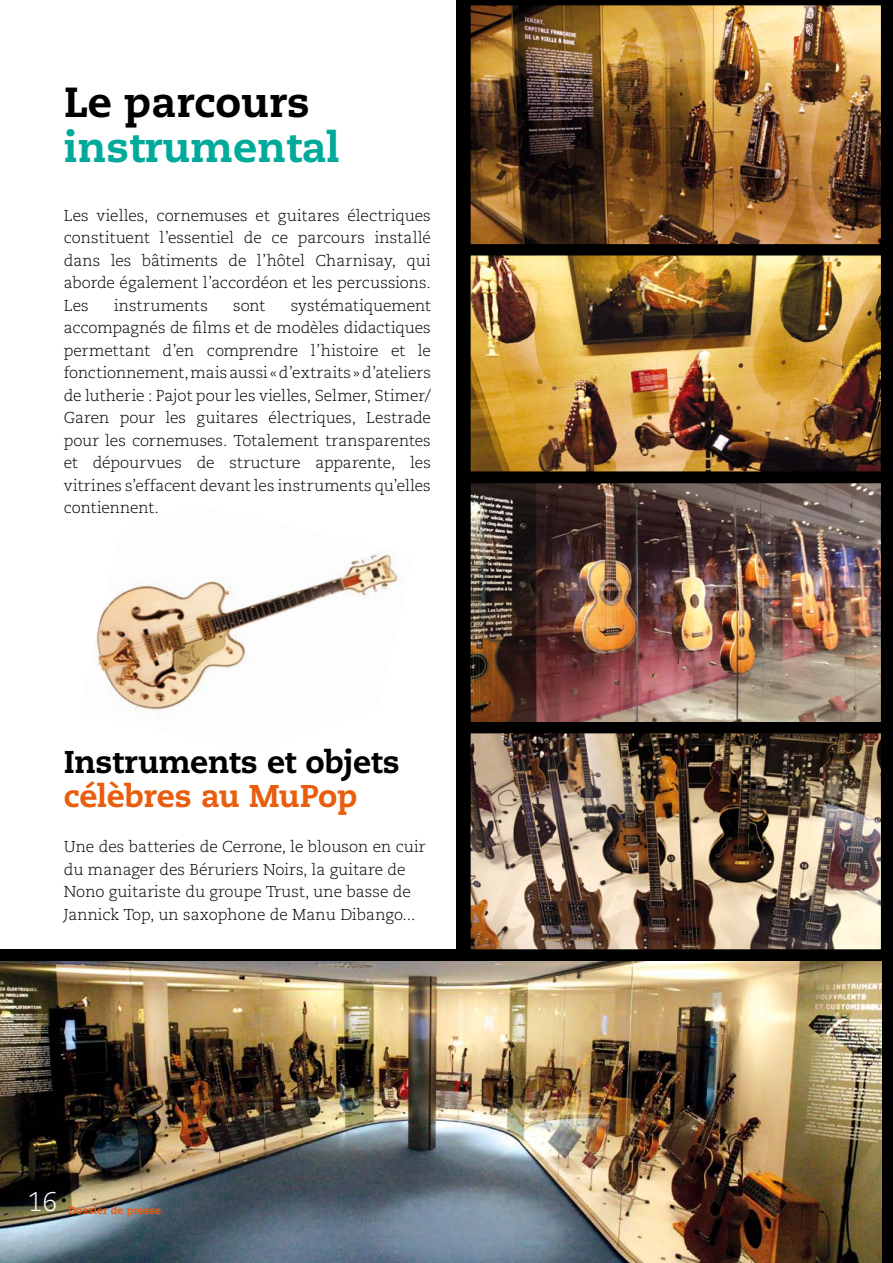
<style>
.page{position:relative;width:893px;height:1263px;background:#fff}
.page>*{position:absolute;margin:0;border:0;box-sizing:border-box;transform-origin:0 0}
.t1{font:800 42px/45px "Caecilia LT Std";color:#00aa9b}
.t2{font:800 31.5px/34.5px "Caecilia LT Std";letter-spacing:-.01em;color:#000}
.t3{font:300 27px "Caecilia LT Std";color:#fff}
.t4{font:300 15.75px/22.5px "Caecilia LT Std";color:#000;text-align:justify}
.t5{font:800 10.5px "Caecilia LT Std";color:#e95d0f}
.s1{color:#000}
.s2{color:#e95d0f}
</style>
<div class="page">
<div style="left:0;top:949px;width:567px;height:22px;background:#000"></div>
<div style="left:456px;top:0;width:437px;height:1263px;background:#000"></div>
<img style="left:0;top:962px;width:882px;height:301px">
<img style="left:470px;top:5px;width:411px;height:240px">
<img style="left:472px;top:257px;width:407px;height:213px">
<div style="left:463px;top:248px;width:425px;height:231px;border:8px solid #000"></div>
<img style="left:472px;top:485px;width:407px;height:235px">
<div style="left:463px;top:476px;width:425px;height:253px;border:8px solid #000"></div>
<img style="left:472px;top:735px;width:407px;height:213px">
<div style="left:463px;top:726px;width:425px;height:231px;border:8px solid #000"></div>
<img style="left:96px;top:553px;width:303px;height:160px">
<svg style="left:62px;top:1198px;width:4px;height:4px"></svg>
<p class="t1" style="left:64px;top:80px;width:277px"><span class="s1">Le parcours </span>instrumental</p>
<p class="t4" style="left:64px;top:204px;width:369px">Les vielles, cornemuses et guitares électriques constituent l’essentiel de ce parcours installé dans les bâtiments de l’hôtel Charnisay, qui aborde également l’accordéon et les percussions.<br>Les</p>
<p class="t4" style="left:64px;top:294px;width:369px;text-indent:227px">systématiquement accompagnés de films et de modèles didactiques permettant d’en comprendre l’histoire et le fonctionnement, mais aussi « d’extraits » d’ateliers de lutherie : Pajot pour les vielles, Selmer, Stimer/ Garen pour les guitares électriques, Lestrade pour les cornemuses. Totalement transparentes et dépourvues de structure apparente, les vitrines s’effacent devant les instruments qu’elles contiennent.</p>
<p class="t4" style="left:114px;top:294px;width:95px">instruments</p>
<p class="t4" style="left:233px;top:294px;width:34px">sont</p>
<p class="t2" style="left:64px;top:745px;width:337px">Instruments et objets <span class="s2">célèbres au MuPop</span></p>
<p class="t4" style="left:64px;top:836px;width:363px;text-align:left">Une des batteries de Cerrone, le blouson en cuir du manager des Béruriers Noirs, la guitare de Nono guitariste du groupe Trust, une basse de Jannick Top, un saxophone de Manu Dibango...</p>
<p class="t3" style="left:27px;top:1186px;width:32px">16</p>
<p class="t5" style="left:68px;top:1203px;width:95px">Dossier de presse</p>
</div>
